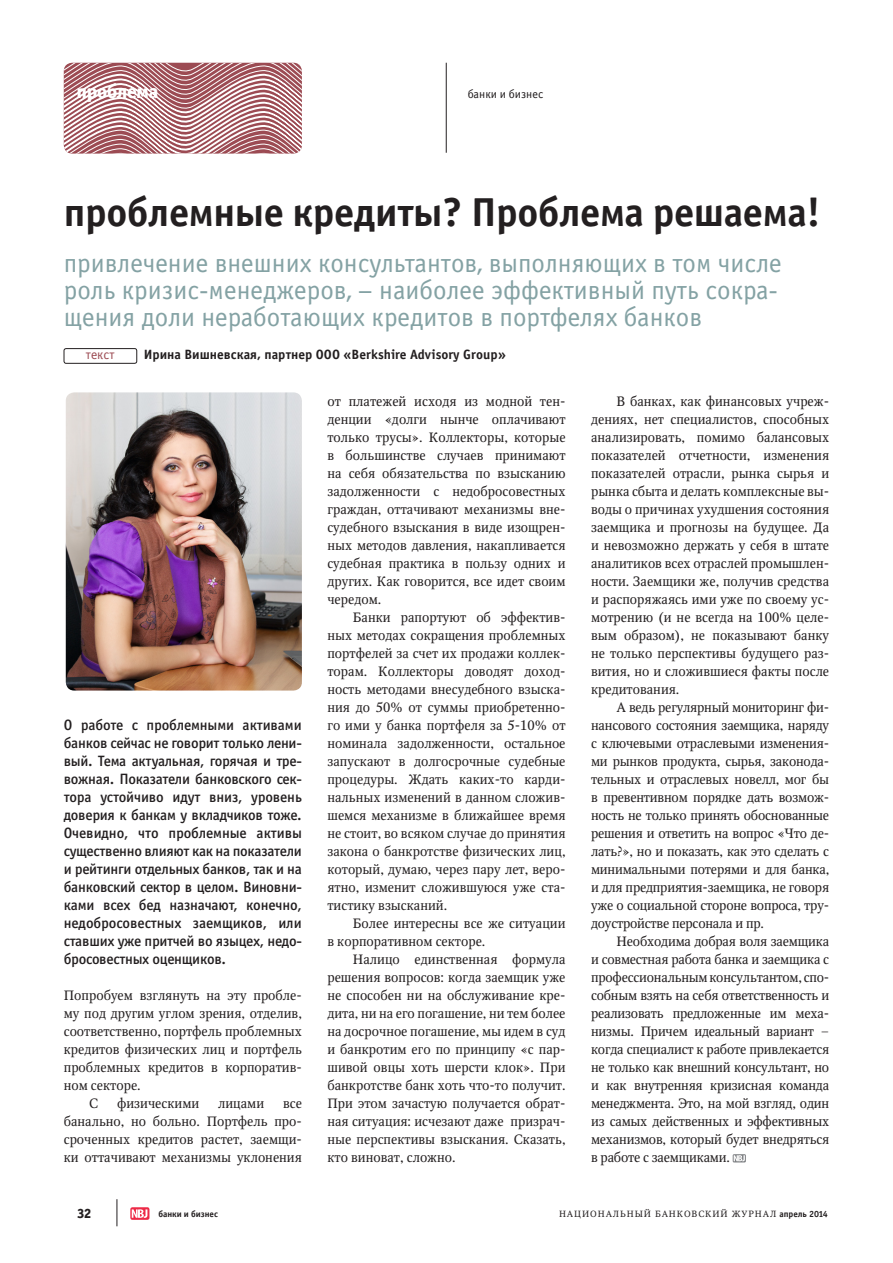
<style>
.page{position:relative;width:893px;height:1263px;background:#fff}
.page>*{position:absolute;margin:0;border:0;box-sizing:border-box;transform-origin:0 0}
.heder{font:40.5px "Officina Sans Bold ITC";letter-spacing:-.01em;color:#231f20}
.Lead{font:27px/26.5px "Officina Sans Book ITC";color:#84a2a4}
.rubrika{font:19.5px "Officina Sans Extra Bold ITC";letter-spacing:-.01em;color:#fff}
.vstuplenie{font:15px/18px "Officina Sans Medium ITC";letter-spacing:-.02em;color:#231f20;text-align:justify}
.Body_01{font:13.5px/18px "Octava";color:#231f20;text-align:justify}
.autor{font:13.5px "Officina Sans Bold ITC";color:#231f20}
.text{font:13.5px "Officina Sans Book ITC";color:#9c4b53}
.t1{font:13.5px "Officina Sans Extra Bold ITC";color:#231f20}
.t2{font:12px "Officina Sans Book ITC";color:#231f20}
.t3{font:9px "Octava";letter-spacing:.1em;color:#231f20}
.t4{font:9px "Officina Sans Bold ITC";color:#231f20}
.s1{font-family:"Officina Sans Bold ITC"}
</style>
<div class="page">
<svg style="left:733px;top:1154px;width:13px;height:8px"></svg>
<svg style="left:734px;top:1155px;width:11px;height:6px"></svg>
<div style="left:64px;top:348px;width:73px;height:16px;border:1px solid #231f20;border-radius:2px"></div>
<svg style="left:130px;top:1207px;width:19px;height:13px"></svg>
<svg style="left:132px;top:1209px;width:15px;height:9px"></svg>
<svg style="left:117px;top:1199px;width:1px;height:27px"></svg>
<svg style="left:64px;top:63px;width:238px;height:91px"></svg>
<hr style="left:446px;top:63px;width:1px;height:90px;background:#231f20">
<img style="left:66px;top:392px;width:236px;height:298px">
<p class="rubrika" style="left:77px;top:79px;width:83px">проблема</p>
<p class="t2" style="left:468px;top:87px;width:77px">банки и бизнес</p>
<p class="heder" style="left:64px;top:188px;width:758px">проблемные кредиты? Проблема решаема!</p>
<p class="Lead" style="left:64px;top:250px;width:719px">привлечение внешних консультантов, выполняющих в том числе роль кризис-менеджеров, – наиболее эффективный путь сокра&shy;щения доли неработающих кредитов в портфелях банков</p>
<p class="text" style="left:86px;top:347px;width:30px">текст</p>
<p class="autor" style="left:144px;top:346px;width:364px">Ирина Вишневская, партнер ООО «Berkshire Advisory Group»</p>
<p class="vstuplenie" style="left:64px;top:716px;width:240px">О работе с проблемными активами банков сейчас не говорит только лени&shy;вый. Тема актуальная, горячая и тре&shy;вожная. Показатели банковского сек&shy;тора устойчиво идут вниз, уровень доверия к банкам у вкладчиков тоже.<br>Очевидно, что проблемные активы существенно влияют как на показатели и рейтинги отдельных банков, так и на банковский сектор в целом. Виновни&shy;ками всех бед назначают, конечно, недобросовестных заемщиков, или ставших уже притчей во языцех, недо&shy;бросовестных оценщиков.</p>
<p class="Body_01" style="left:64px;top:987px;width:240px">Попробуем взглянуть на эту пробле&shy;му под другим углом зрения, отделив, соответственно, портфель проблемных кредитов физических лиц и портфель проблемных кредитов в корпоратив&shy;ном секторе.</p>
<p class="Body_01" style="left:89px;top:1095px;width:10px">С</p>
<p class="Body_01" style="left:117px;top:1095px;width:84px">физическими</p>
<p class="Body_01" style="left:218px;top:1095px;width:48px">лицами</p>
<p class="Body_01" style="left:64px;top:1095px;width:240px;text-indent:219px">все банально, но больно. Портфель про&shy;сроченных кредитов растет, заемщи&shy;ки оттачивают механизмы уклонения</p>
<p class="Body_01" style="left:327px;top:393px;width:240px">от платежей исходя из модной тен&shy;денции «долги нынче оплачивают только трусы». Коллекторы, которые в большинстве случаев принимают на себя обязательства по взысканию задолженности с недобросовестных граждан, оттачивают механизмы вне&shy;судебного взыскания в виде изощрен&shy;ных методов давления, накапливается судебная практика в пользу одних и других. Как говорится, все идет своим чередом.</p>
<p class="Body_01" style="left:327px;top:609px;width:240px;text-indent:26px">Банки рапортуют об эффектив&shy;ных методах сокращения проблемных портфелей за счет их продажи коллек&shy;торам. Коллекторы доводят доход&shy;ность методами внесудебного взыска&shy;ния до 50% от суммы приобретенно&shy;го ими у банка портфеля за 5-10% от номинала задолженности, остальное запускают в долгосрочные судебные процедуры. Ждать каких-то карди&shy;нальных изменений в данном сложив&shy;шемся механизме в ближайшее время не стоит, во всяком случае до принятия закона о банкротстве физических лиц, который, думаю, через пару лет, веро&shy;ятно, изменит сложившуюся уже ста&shy;тистику взысканий.</p>
<p class="Body_01" style="left:327px;top:915px;width:240px;text-indent:26px">Более интересны все же ситуации в корпоративном секторе.</p>
<p class="Body_01" style="left:327px;top:951px;width:240px;text-indent:26px">Налицо единственная формула решения вопросов: когда заемщик уже не способен ни на обслуживание кре&shy;дита, ни на его погашение, ни тем более на досрочное погашение, мы идем в суд и банкротим его по принципу «с пар&shy;шивой овцы хоть шерсти клок». При банкротстве банк хоть что-то получит.<br>При этом зачастую получается обрат&shy;ная ситуация: исчезают даже призрач&shy;ные перспективы взыскания. Сказать, кто виноват, сложно.</p>
<p class="Body_01" style="left:591px;top:393px;width:240px;text-indent:26px">В банках, как финансовых учреж&shy;дениях, нет специалистов, способных анализировать, помимо балансовых показателей отчетности, изменения показателей отрасли, рынка сырья и рынка сбыта и делать комплексные вы&shy;воды о причинах ухудшения состояния заемщика и прогнозы на будущее. Да и невозможно держать у себя в штате аналитиков всех отраслей промышлен&shy;ности. Заемщики же, получив средства и распоряжаясь ими уже по своему ус&shy;мотрению (и не всегда на 100% целе&shy;вым образом), не показывают банку не только перспективы будущего раз&shy;вития, но и сложившиеся факты после кредитования.</p>
<p class="Body_01" style="left:591px;top:699px;width:240px;text-indent:26px">А ведь регулярный мониторинг фи&shy;нансового состояния заемщика, наряду с ключевыми отраслевыми изменения&shy;ми рынков продукта, сырья, законода&shy;тельных и отраслевых новелл, мог бы в превентивном порядке дать возмож&shy;ность не только принять обоснованные решения и ответить на вопрос «Что де&shy;лать?», но и показать, как это сделать с минимальными потерями и для банка, и для предприятия-заемщика, не говоря уже о социальной стороне вопроса, тру&shy;доустройстве персонала и пр.</p>
<p class="Body_01" style="left:591px;top:933px;width:240px;text-indent:26px">Необходима добрая воля заемщика и совместная работа банка и заемщика с профессиональным консультантом, спо&shy;собным взять на себя ответственность и реализовать предложенные им меха&shy;низмы. Причем идеальный вариант – когда специалист к работе привлекается не только как внешний консультант, но и как внутренняя кризисная команда менеджмента. Это, на мой взгляд, один из самых действенных и эффективных механизмов, который будет внедряться в работе с заемщиками.</p>
<p class="t1" style="left:77px;top:1205px;width:16px">32</p>
<p class="t4" style="left:158px;top:1208px;width:61px">банки и бизнес</p>
<p class="t3" style="left:559px;top:1208px;width:270px">НАЦИОНАЛЬНЫЙ БАНКОВСКИЙ ЖУРНАЛ <span class="s1">апрель 2014</span></p>
</div>
